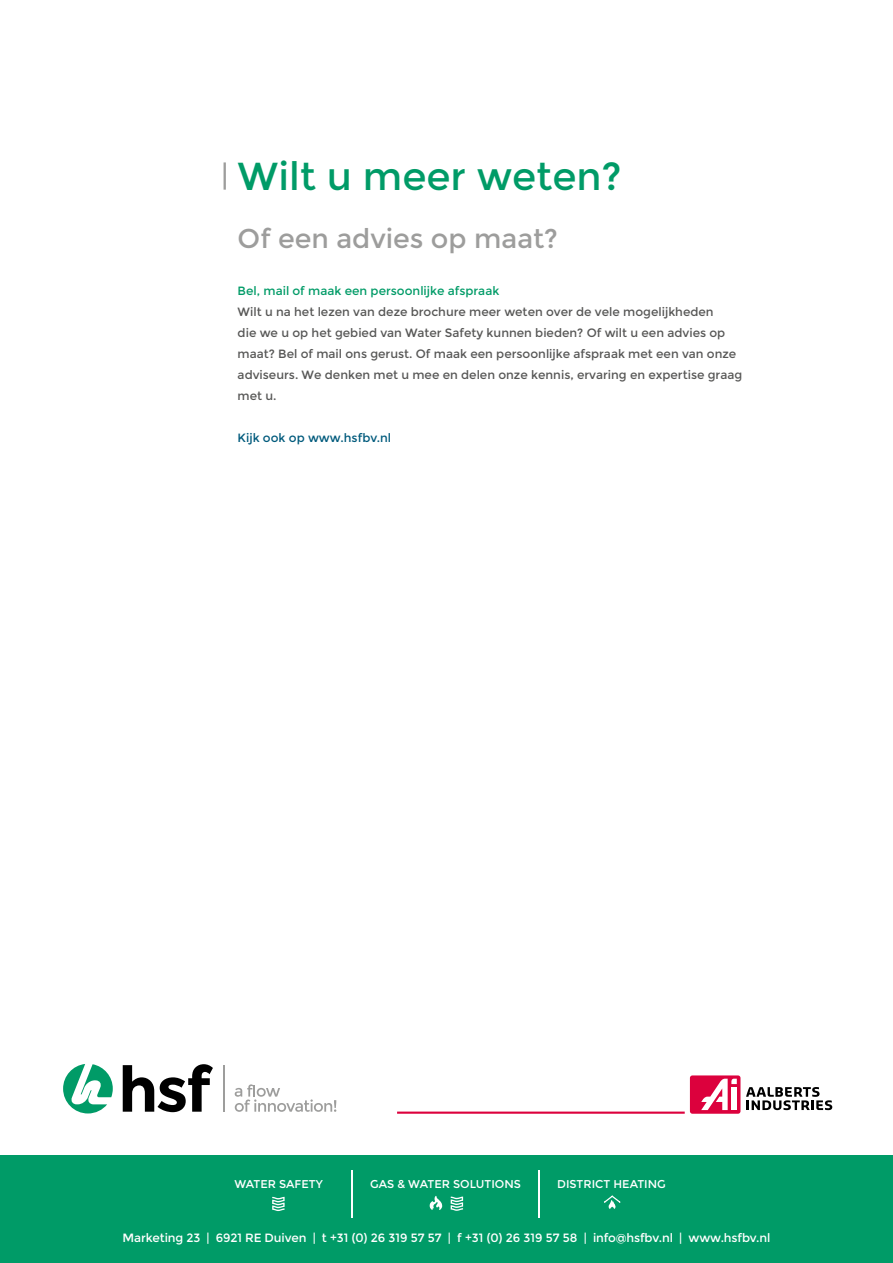
<style>
.page{position:relative;width:893px;height:1263px;background:#fff}
.page>*{position:absolute;margin:0;border:0;box-sizing:border-box;transform-origin:0 0}
.t1{font:39px "Montserrat";color:#009b67}
.t2{font:27px "Montserrat";color:#9d9d9c}
.t3{font:12px/21px "Montserrat";color:#575756}
.t4{font:12px "Montserrat";letter-spacing:-.01em;color:#fff}
.t5{font:12px "Montserrat";color:#009b67}
.t6{font:12px "Montserrat";color:#005a7c}
.t7{font:11.25px "Montserrat";color:#fff}
</style>
<div class="page">
<div style="left:0;top:1156px;width:893px;height:107px;background:#009b67"></div>
<svg style="left:272px;top:1197px;width:13px;height:14px"></svg>
<hr style="left:351px;top:1169px;width:2px;height:48px;background:#fff">
<hr style="left:538px;top:1169px;width:1px;height:48px;background:#fff">
<svg style="left:430px;top:1196px;width:12px;height:14px"></svg>
<svg style="left:451px;top:1196px;width:12px;height:15px"></svg>
<svg style="left:604px;top:1195px;width:16px;height:14px"></svg>
<hr style="left:224px;top:162px;width:2px;height:28px;background:#9d9d9c">
<svg style="left:235px;top:1084px;width:101px;height:28px"></svg>
<hr style="left:223px;top:1065px;width:2px;height:47px;background:#9d9d9c">
<svg style="left:123px;top:1064px;width:90px;height:48px"></svg>
<svg style="left:63px;top:1064px;width:50px;height:49px"></svg>
<hr style="left:397px;top:1111px;width:288px;height:3px;background:#dc013d">
<svg style="left:746px;top:1087px;width:86px;height:23px"></svg>
<div style="left:690px;top:1075px;width:50px;height:39px;background:#dc013d;border-radius:3px"></div>
<svg style="left:701px;top:1079px;width:36px;height:31px"></svg>
<h1 class="t1" style="left:238px;top:153px;width:385px">Wilt u meer weten?</h1>
<h2 class="t2" style="left:238px;top:223px;width:322px">Of een advies op maat?</h2>
<p class="t5" style="left:238px;top:283px;width:263px">Bel, mail of maak een persoonlijke afspraak</p>
<p class="t3" style="left:238px;top:301px;width:506px">Wilt u na het lezen van deze brochure meer weten over de vele mogelijkheden<br>die we u op het gebied van Water Safety kunnen bieden? Of wilt u een advies op maat? Bel of mail ons gerust. Of maak een persoonlijke afspraak met een van onze adviseurs. We denken met u mee en delen onze kennis, ervaring en expertise graag met u.</p>
<p class="t6" style="left:238px;top:430px;width:155px">Kijk ook op www.hsfbv.nl</p>
<p class="t7" style="left:234px;top:1177px;width:90px">WATER SAFETY</p>
<p class="t7" style="left:370px;top:1177px;width:152px">GAS &amp; WATER SOLUTIONS</p>
<p class="t7" style="left:557px;top:1177px;width:110px">DISTRICT HEATING</p>
<p class="t4" style="left:123px;top:1230px;width:649px">Marketing 23 | 6921 RE Duiven | t +31 (0) 26 319 57 57 | f +31 (0) 26 319 57 58 | info@hsfbv.nl | www.hsfbv.nl</p>
</div>
